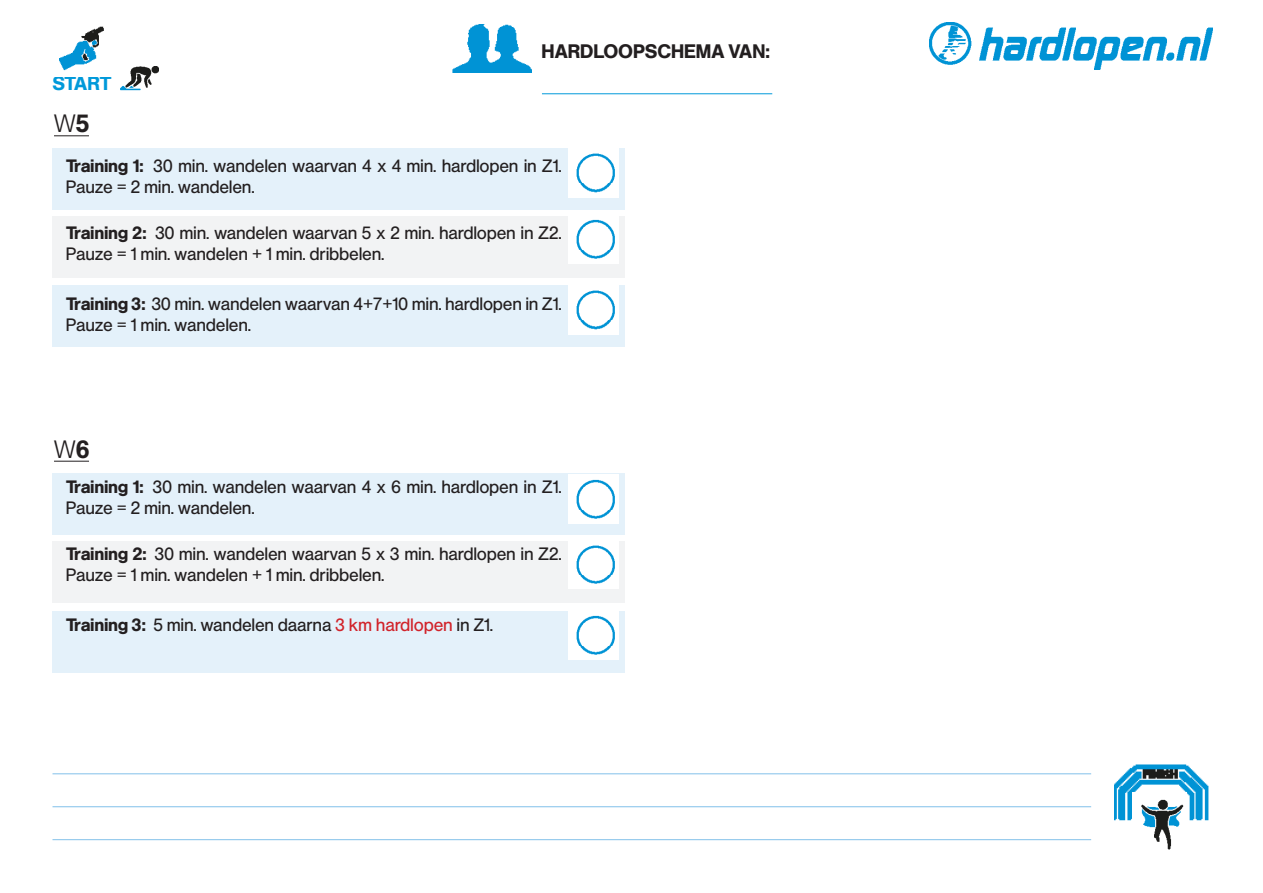
<style>
.page{position:relative;width:1263px;height:893px;background:#fff}
.page>*{position:absolute;margin:0;border:0;box-sizing:border-box;transform-origin:0 0}
.t1{font:300 23.1px "Europa Gro Nr 1 SHOP";color:#231f20}
.t2{font:500 18px "Europa Gro Nr 1 SHOP";letter-spacing:.025em;color:#231f20}
.t3{font:500 18px "Europa Gro Nr 1 SHOP";letter-spacing:.005em;color:#0099da}
.t4{font:16.5px/21px "Europa Gro Nr 1 SHOP Boo";letter-spacing:.025em;color:#231f20}
.s1{font-weight:500}
.s2{font-family:"Europa Gro Nr 1 SHOP";font-weight:500}
.s3{color:#d1232a}
</style>
<div class="page">
<img style="left:930px;top:22px;width:283px;height:47px">
<img style="left:59px;top:27px;width:45px;height:44px">
<img style="left:452px;top:24px;width:79px;height:49px">
<hr style="left:542px;top:94px;width:230px;height:1px;background:#0099da">
<img style="left:121px;top:67px;width:38px;height:24px">
<hr style="left:54px;top:135px;width:35px;height:1px;background:#231f20">
<hr style="left:52px;top:773px;width:1039px;height:1px;background:#82c1ea">
<hr style="left:52px;top:806px;width:1039px;height:1px;background:#82c1ea">
<hr style="left:52px;top:839px;width:1039px;height:1px;background:#82c1ea">
<img style="left:1114px;top:764px;width:95px;height:57px">
<img style="left:1133px;top:792px;width:54px;height:57px">
<div style="left:52px;top:148px;width:576px;height:62px;background:#e4f1fa"></div>
<div style="left:52px;top:474px;width:576px;height:61px;background:#e4f1fa"></div>
<div style="left:52px;top:286px;width:576px;height:61px;background:#e4f1fa"></div>
<div style="left:52px;top:611px;width:576px;height:61px;background:#e4f1fa"></div>
<div style="left:52px;top:216px;width:576px;height:62px;background:#f2f3f4"></div>
<div style="left:52px;top:542px;width:576px;height:61px;background:#f2f3f4"></div>
<hr style="left:54px;top:461px;width:35px;height:1px;background:#231f20">
<img style="left:568px;top:216px;width:50px;height:48px">
<img style="left:568px;top:542px;width:50px;height:47px">
<img style="left:568px;top:474px;width:50px;height:49px">
<img style="left:568px;top:286px;width:50px;height:48px">
<img style="left:568px;top:611px;width:50px;height:48px">
<div style="left:625px;top:115px;width:6px;height:642px;background:#fff"></div>
<img style="left:568px;top:148px;width:50px;height:49px">
<p class="t3" style="left:53px;top:73px;width:61px">START</p>
<p class="t1" style="left:54px;top:110px;width:36px">W<span class="s1">5</span></p>
<p class="t2" style="left:542px;top:40px;width:229px">HARDLOOPSCHEMA VAN:</p>
<p class="t4" style="left:66px;top:156px;width:497px"><span class="s2">Training 1:</span> 30 min. wandelen waarvan 4 x 4 min. hardlopen in Z1.<br>Pauze = 2 min. wandelen.</p>
<p class="t4" style="left:66px;top:222px;width:497px"><span class="s2">Training 2:</span> 30 min. wandelen waarvan 5 x 2 min. hardlopen in Z2.<br>Pauze = 1 min. wandelen + 1 min. dribbelen.</p>
<p class="t4" style="left:66px;top:293px;width:497px"><span class="s2">Training 3:</span> 30 min. wandelen waarvan 4+7+10 min. hardlopen in Z1.<br>Pauze = 1 min. wandelen.</p>
<p class="t1" style="left:54px;top:435px;width:37px">W<span class="s1">6</span></p>
<p class="t4" style="left:66px;top:477px;width:497px"><span class="s2">Training 1:</span> 30 min. wandelen waarvan 4 x 6 min. hardlopen in Z1.<br>Pauze = 2 min. wandelen.</p>
<p class="t4" style="left:66px;top:543px;width:497px"><span class="s2">Training 2:</span> 30 min. wandelen waarvan 5 x 3 min. hardlopen in Z2.<br>Pauze = 1 min. wandelen + 1 min. dribbelen.</p>
<p class="t4" style="left:66px;top:614px;width:428px"><span class="s2">Training 3:</span> 5 min. wandelen daarna <span class="s3">3 km hardlopen</span> in Z1.</p>
</div>
